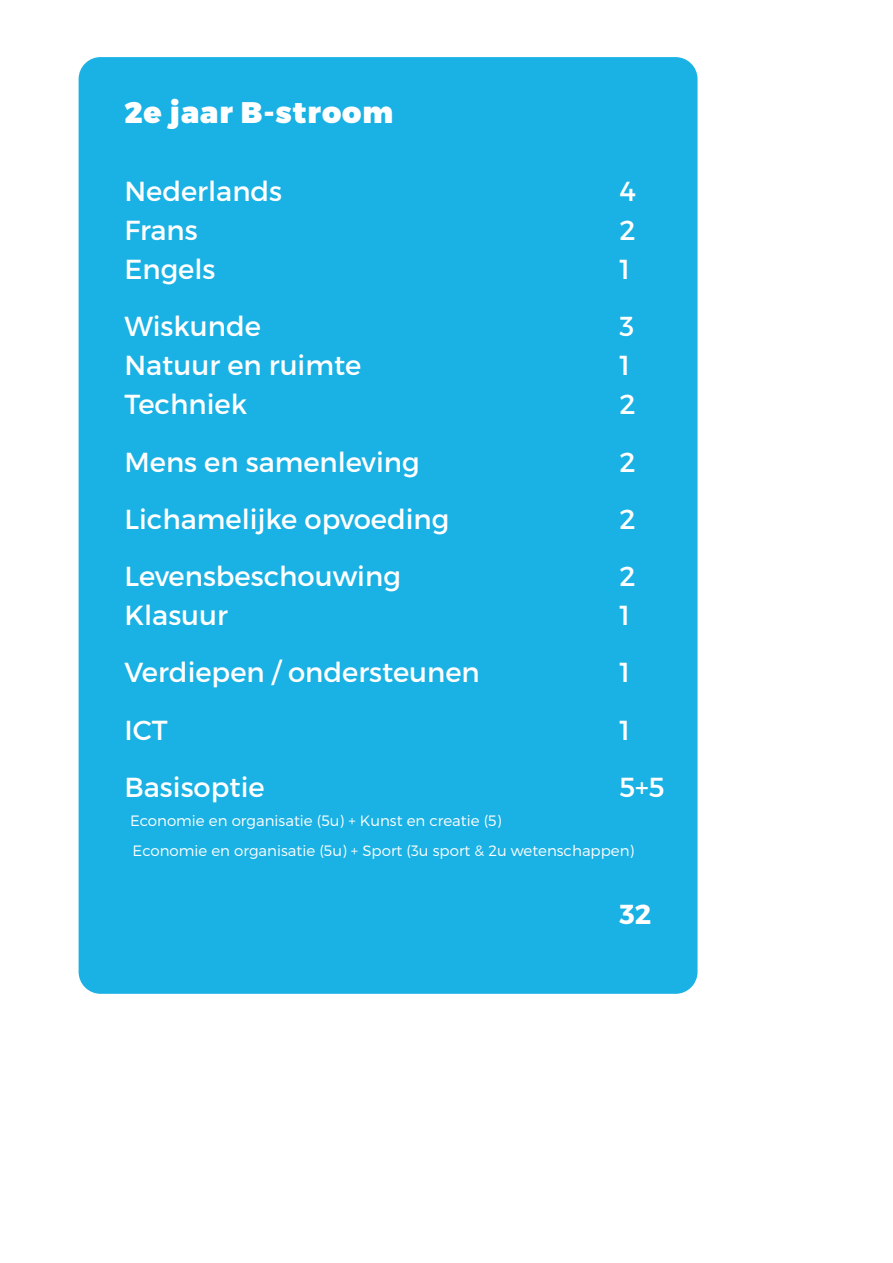
<style>
.page{position:relative;width:893px;height:1263px;background:#fff}
.page>*{position:absolute;margin:0;border:0;box-sizing:border-box;transform-origin:0 0}
.t1{font:900 29.85px "Montserrat";letter-spacing:.03em;color:#fff}
.t2{font:27.45px "Montserrat";color:#fff}
.t3{font:700 27.45px "Montserrat";color:#fff}
.t4{font:300 15px/29.5px "Montserrat";color:#fff}
</style>
<div class="page">
<div style="left:79px;top:57px;width:618px;height:937px;background:#1ab1e4;border-radius:22px"></div>
<p class="t1" style="left:124px;top:94px;width:270px">2e jaar B-stroom</p>
<p class="t2" style="left:124px;top:175px;width:159px">Nederlands</p>
<p class="t2" style="left:619px;top:175px;width:18px">4</p>
<p class="t2" style="left:124px;top:213px;width:75px">Frans</p>
<p class="t2" style="left:619px;top:213px;width:18px">2</p>
<p class="t2" style="left:124px;top:252px;width:93px">Engels</p>
<p class="t2" style="left:619px;top:252px;width:12px">1</p>
<p class="t2" style="left:124px;top:310px;width:138px">Wiskunde</p>
<p class="t2" style="left:619px;top:310px;width:16px">3</p>
<p class="t2" style="left:124px;top:349px;width:238px">Natuur en ruimte</p>
<p class="t2" style="left:619px;top:349px;width:12px">1</p>
<p class="t2" style="left:124px;top:388px;width:124px">Techniek</p>
<p class="t2" style="left:619px;top:388px;width:18px">2</p>
<p class="t2" style="left:124px;top:445px;width:297px">Mens en samenleving</p>
<p class="t2" style="left:619px;top:445px;width:18px">2</p>
<p class="t2" style="left:124px;top:502px;width:327px">Lichamelijke opvoeding</p>
<p class="t2" style="left:619px;top:502px;width:18px">2</p>
<p class="t2" style="left:124px;top:559px;width:278px">Levensbeschouwing</p>
<p class="t2" style="left:619px;top:559px;width:18px">2</p>
<p class="t2" style="left:124px;top:598px;width:105px">Klasuur</p>
<p class="t2" style="left:619px;top:598px;width:12px">1</p>
<p class="t2" style="left:124px;top:656px;width:357px">Verdiepen / ondersteunen</p>
<p class="t2" style="left:619px;top:656px;width:12px">1</p>
<p class="t2" style="left:124px;top:713px;width:45px">ICT</p>
<p class="t2" style="left:619px;top:713px;width:12px">1</p>
<p class="t2" style="left:124px;top:770px;width:142px">Basisoptie</p>
<p class="t2" style="left:619px;top:770px;width:47px">5+5</p>
<p class="t4" style="left:130px;top:806px;width:506px">Economie en organisatie (5u) + Kunst en creatie (5)<br>Economie en organisatie (5u) + Sport (3u sport &amp; 2u wetenschappen)</p>
<p class="t3" style="left:619px;top:898px;width:33px">32</p>
</div>
